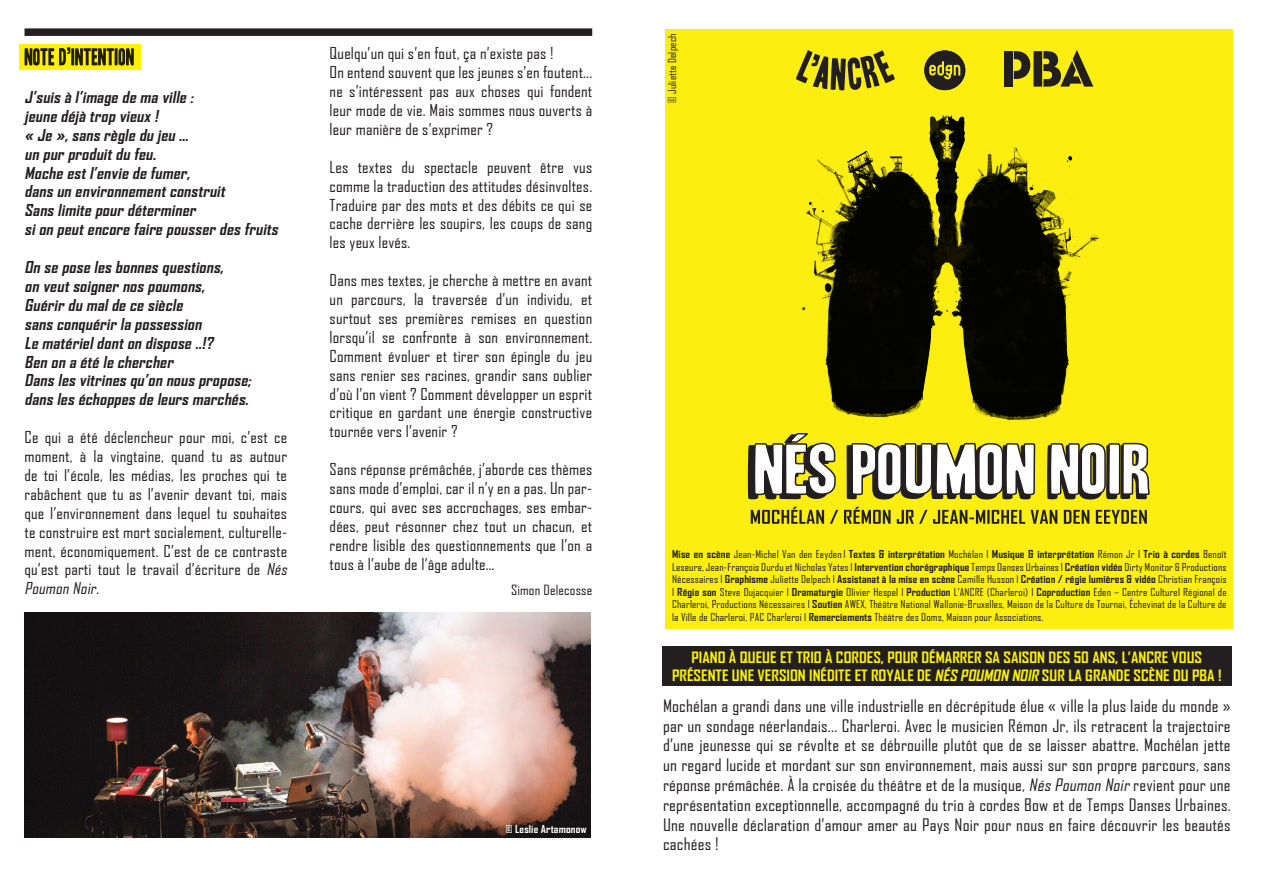
<style>
.page{position:relative;width:1263px;height:893px;background:#fff}
.page>*{position:absolute;margin:0;border:0;box-sizing:border-box;transform-origin:0 0}
.t1{font:16.5px/19.8px "Agency FB";letter-spacing:.01em;color:#231f20;text-align:justify;scale:1.1 1}
.t2{font:15.75px/18.9px "Agency FB";letter-spacing:.01em;color:#231f20;text-align:justify;scale:1.1 1}
.t3{font:italic 700 15.75px "Agency FB";color:#231f20;scale:1.1 1}
.t4{font:700 15px "Agency FB";color:#fff101;scale:1.1 1}
.t5{font:13.5px "Agency FB";letter-spacing:.01em;color:#231f20;scale:1.1 1}
.t6{font:10.5px/12.6px "Agency FB";letter-spacing:.01em;color:#231f20;text-align:justify;scale:1.1 1}
.t7{font:700 10.5px "Agency FB";letter-spacing:.01em;color:#fff;scale:1.1 1}
.s1{font-style:italic}
.s2{font-weight:700}
</style>
<div class="page">
<div style="left:665px;top:29px;width:568px;height:600px;background:#fcee11"></div>
<img style="left:802px;top:115px;width:297px;height:306px">
<svg style="left:748px;top:433px;width:402px;height:66px"></svg>
<svg style="left:751px;top:507px;width:396px;height:17px"></svg>
<svg style="left:796px;top:50px;width:99px;height:40px"></svg>
<div style="left:924px;top:50px;width:41px;height:40px;background:#231f20;border-radius:50%"></div>
<svg style="left:929px;top:61px;width:31px;height:18px"></svg>
<div style="left:1004px;top:51px;width:8px;height:36px;background:#231f20"></div>
<svg style="left:1014px;top:50px;width:79px;height:37px"></svg>
<div style="left:25px;top:28px;width:567px;height:8px;background:#231f20"></div>
<img style="left:25px;top:612px;width:566px;height:225px">
<div style="left:662px;top:646px;width:570px;height:40px;background:#231f20"></div>
<svg style="left:19px;top:44px;width:122px;height:25px;background:#a89d00"></svg>
<p class="t3" style="left:25px;top:87px;width:158px">J’suis à l’image de ma ville :</p>
<p class="t3" style="left:25px;top:106px;width:126px">jeune déjà trop vieux !</p>
<p class="t3" style="left:25px;top:125px;width:154px">« Je »,sans règle du jeu …</p>
<p class="t3" style="left:25px;top:144px;width:124px">un pur produitdu feu.</p>
<p class="t3" style="left:25px;top:163px;width:155px">Moche estl’envie de fumer,</p>
<p class="t3" style="left:25px;top:182px;width:187px">dans un environnementconstruit</p>
<p class="t3" style="left:25px;top:201px;width:160px">Sans limite pour déterminer</p>
<p class="t3" style="left:25px;top:219px;width:235px">sion peutencore faire pousser des fruits</p>
<p class="t3" style="left:25px;top:257px;width:185px">On se pose les bonnes questions,</p>
<p class="t3" style="left:25px;top:276px;width:168px">on veutsoigner nos poumons,</p>
<p class="t3" style="left:25px;top:295px;width:148px">Guérir du malde ce siècle</p>
<p class="t3" style="left:25px;top:314px;width:165px">sans conquérir la possession</p>
<p class="t3" style="left:25px;top:333px;width:176px">Le matérieldonton dispose ..!?</p>
<p class="t3" style="left:25px;top:352px;width:140px">Ben on a été le chercher</p>
<p class="t3" style="left:25px;top:371px;width:211px">Dans les vitrines qu’on nous propose;</p>
<p class="t3" style="left:25px;top:390px;width:208px">dans les échoppes de leurs marchés.</p>
<p class="t2" style="left:25px;top:427px;width:243px;text-align:left">Ce qui a été déclencheur pour moi, c’est ce moment, à la vingtaine, quand tu as autour de toi l’école, les médias, les proches qui te rabâchent que tu as l’avenir devant toi, mais que l’environnement dans lequel tu souhaites te construire est mort socialement, culturelle&shy;ment, économiquement. C’est de ce contraste qu’est parti tout le travail d’écriture de <span class="s1">Nés Poumon Noir.</span></p>
<p class="t2" style="left:330px;top:44px;width:205px">Quelqu’un qui s’en fout, ça n’existe pas !</p>
<p class="t2" style="left:330px;top:63px;width:240px">On entend souvent que les jeunes s’en foutent... ne s’intéressent pas aux choses qui fondent leur mode de vie. Mais sommes nous ouverts à leur manière de s’exprimer ?</p>
<p class="t2" style="left:330px;top:157px;width:240px">Les textes du spectacle peuvent être vus comme la traduction des attitudes désinvoltes.<br>Traduire par des mots et des débits ce qui se cache derrière les soupirs, les coups de sang les yeux levés.</p>
<p class="t2" style="left:330px;top:271px;width:240px">Dans mes textes, je cherche à mettre en avant un parcours, la traversée d’un individu, et surtout ses premières remises en question lorsqu’il se confronte à son environnement.<br>Comment évoluer et tirer son épingle du jeu sans renier ses racines, grandir sans oublier d’où l’on vient ? Comment développer un esprit critique en gardant une énergie constructive tournée vers l’avenir ?</p>
<p class="t2" style="left:330px;top:460px;width:240px">Sans réponse prémâchée, j’aborde ces thèmes sans mode d’emploi, car il n’y en a pas. Un par&shy;cours, qui avec ses accrochages, ses embar&shy;dées, peut résonner chez tout un chacun, et rendre lisible des questionnements que l’on a tous à l’aube de l’âge adulte…</p>
<p class="t5" style="left:511px;top:581px;width:75px">Simon Delecosse</p>
<p class="t7" style="left:506px;top:822px;width:75px">© Leslie Artamonow</p>
<p class="t6" style="left:666px;top:103px;width:64px;rotate:-90deg">© Juliette Delpech</p>
<p class="t6" style="left:672px;top:547px;width:506px"><span class="s2">Mise en scène</span> Jean-Michel Van den Eeydenl <span class="s2">Textes &amp; interprétation</span> Mochélan l <span class="s2">Musique &amp; interprétation</span> Rémon Jr l <span class="s2">Trio à cordes</span> Benoît Leseure, Jean-François Durdu et Nicholas Yates l <span class="s2">Intervention chorégraphique</span> Temps Danses Urbaines l <span class="s2">Création vidéo</span> Dirty Monitor &amp; Productions Nécessaires l <span class="s2">Graphisme</span> Juliette Delpech l <span class="s2">Assistanat à la mise en scène</span> Camille Husson l <span class="s2">Création / régie lumières &amp; vidéo</span> Christian François l <span class="s2">Régie son</span> Steve Dujacquier l <span class="s2">Dramaturgie</span> Olivier Hespel l <span class="s2">Production</span> L’ANCRE (Charleroi) l <span class="s2">Coproduction</span> Eden – Centre Culturel Régional de Charleroi, Productions Nécessaires l <span class="s2">Soutien</span> AWEX, Théâtre National Wallonie-Bruxelles, Maison de la Culture de Tournai, Échevinat de la Culture de la Ville de Charleroi, PAC Charleroi l <span class="s2">Remerciements</span> Théâtre des Doms, Maison pour Associations.</p>
<p class="t4" style="left:691px;top:648px;width:466px">PIANO À QUEUE ET TRIO À CORDES, POUR DÉMARRER SA SAISON DES 50 ANS, L’ANCRE VOUS</p>
<p class="t4" style="left:672px;top:666px;width:501px">PRÉSENTE UNE VERSION INÉDITE ET ROYALE DE <span class="s1">NÉS POUMON NOIR</span> SUR LA GRANDE SCÈNE DU PBA !</p>
<p class="t1" style="left:663px;top:695px;width:518px">Mochélan a grandi dans une ville industrielle en décrépitude élue « ville la plus laide du monde » par un sondage néerlandais... Charleroi. Avec le musicien Rémon Jr, ils retracent la trajectoire d’une jeunesse qui se révolte et se débrouille plutôt que de se laisser abattre. Mochélan jette un regard lucide et mordant sur son environnement, mais aussi sur son propre parcours, sans réponse prémâchée. À la croisée du théâtre et de la musique, <span class="s1">Nés Poumon Noir</span> revient pour une représentation exceptionnelle, accompagné du trio à cordes Bow et de Temps Danses Urbaines.<br>Une nouvelle déclaration d’amour amer au Pays Noir pour nous en faire découvrir les beautés cachées !</p>
</div>
